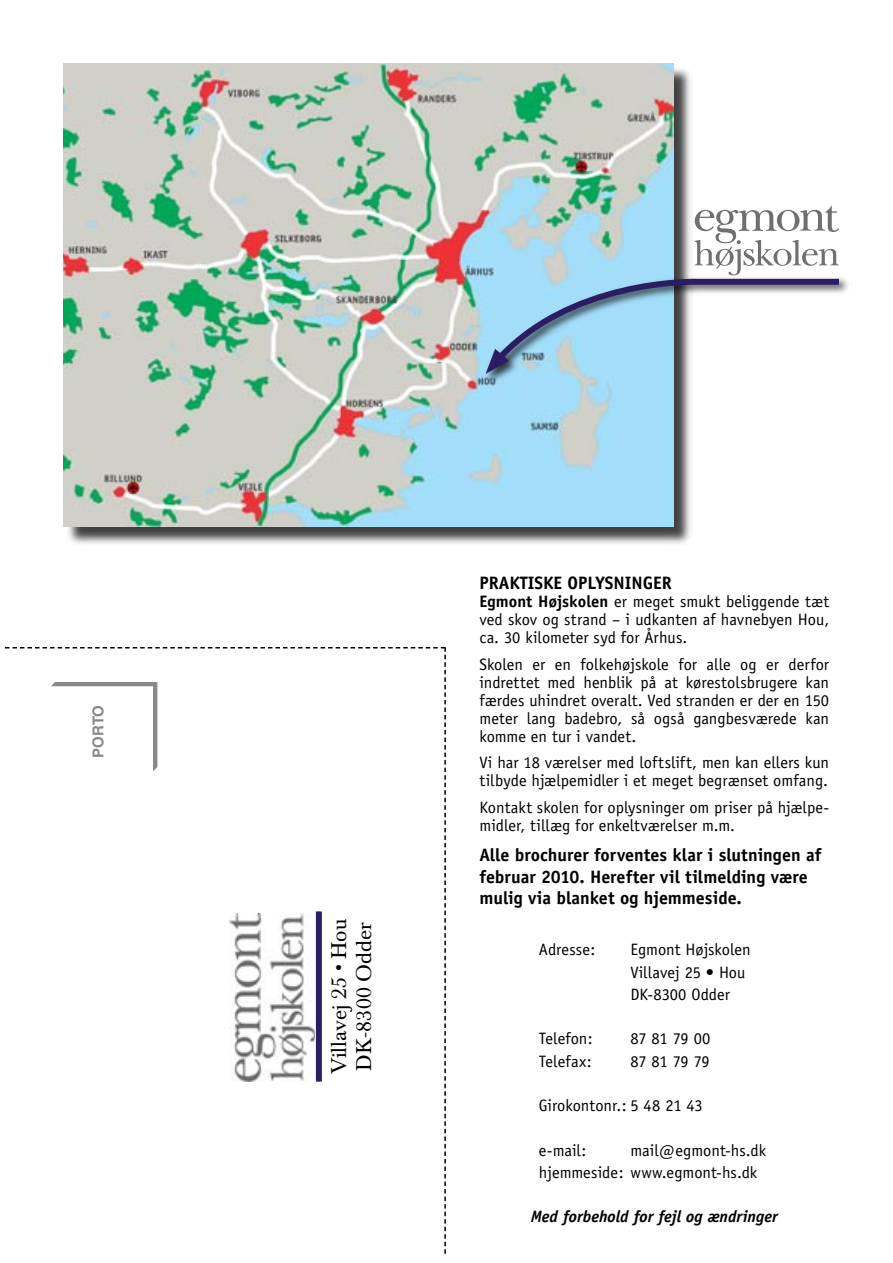
<style>
.page{position:relative;width:893px;height:1263px;background:#fff}
.page>*{position:absolute;margin:0;border:0;box-sizing:border-box;transform-origin:0 0}
.Brødtekst_11p{font:21px "Baskerville BE";color:#000}
.Kupon{font:700 18px/21.6px "Officina Sans";color:#000}
.Brødtekst_praktiske_oplysninger{font:16.5px/18px "Officina Sans";color:#000;text-align:justify}
.Brødtekst{font:16.5px "Officina Sans";letter-spacing:-.005em;color:#000}
.Brødtekst_praktiske_oplysninger-2{font:italic 700 16.5px "Officina Sans";color:#000}
.t1{font:700 15px "Helvetica";letter-spacing:-.01em;color:#888}
.s1{font-weight:700}
</style>
<div class="page">
<div style="left:65px;top:65px;width:627px;height:480px;background:#000;opacity:.75"></div>
<img style="left:64px;top:64px;width:609px;height:462px">
<div style="left:482px;top:274px;width:370px;height:112px;background:#000;opacity:.75"></div>
<svg style="left:486px;top:206px;width:359px;height:168px"></svg>
<svg style="left:5px;top:647px;width:441px;height:607px"></svg>
<p class="t1" style="left:89px;top:758px;width:54px;rotate:-90deg">PORTO</p>
<p class="Brødtekst_11p" style="left:327px;top:1074px;width:157px;rotate:-90deg">Villavej 25 • Hou</p>
<p class="Brødtekst_11p" style="left:352px;top:1071px;width:150px;rotate:-90deg">DK-8300 Odder</p>
<p class="Kupon" style="left:479px;top:572px;width:194px">PRAKTISKE OPLYSNINGER</p>
<p class="Brødtekst_praktiske_oplysninger" style="left:479px;top:593px;width:351px"><span class="s1">Egmont Højskolen</span> er meget smukt beliggende tæt ved skov og strand – i udkanten af havnebyen Hou, ca. 30 kilometer syd for Århus.</p>
<p class="Brødtekst_praktiske_oplysninger" style="left:479px;top:655px;width:351px">Skolen er en folkehøjskole for alle og er derfor indrettet med henblik på at kørestolsbrugere kan færdes uhindret overalt. Ved stranden er der en 150 meter lang badebro, så også gangbesværede kan komme en tur i vandet.</p>
<p class="Brødtekst_praktiske_oplysninger" style="left:479px;top:754px;width:351px">Vi har 18 værelser med loftslift, men kan ellers kun tilbyde hjælpemidler i et meget begrænset omfang.</p>
<p class="Brødtekst_praktiske_oplysninger" style="left:479px;top:798px;width:351px">Kontakt skolen for oplysninger om priser på hjælpe&shy;midler, tillæg for enkeltværelser m.m.</p>
<p class="Kupon" style="left:479px;top:844px;width:343px">Alle brochurer forventes klar i slutningen af februar 2010. Herefter vil tilmelding være mulig via blanket og hjemmeside.</p>
<p class="Brødtekst" style="left:539px;top:940px;width:58px">Adresse:</p>
<p class="Brødtekst" style="left:630px;top:940px;width:122px">Egmont Højskolen</p>
<p class="Brødtekst" style="left:630px;top:962px;width:116px">Villavej 25 • Hou</p>
<p class="Brødtekst" style="left:630px;top:985px;width:101px">DK-8300 Odder</p>
<p class="Brødtekst" style="left:539px;top:1029px;width:55px">Telefon:</p>
<p class="Brødtekst" style="left:630px;top:1029px;width:81px">87 81 79 00</p>
<p class="Brødtekst" style="left:539px;top:1051px;width:54px">Telefax:</p>
<p class="Brødtekst" style="left:630px;top:1051px;width:81px">87 81 79 79</p>
<p class="Brødtekst" style="left:539px;top:1096px;width:165px">Girokontonr.: 5 48 21 43</p>
<p class="Brødtekst" style="left:539px;top:1140px;width:49px">e-mail:</p>
<p class="Brødtekst" style="left:630px;top:1140px;width:137px">mail@egmont-hs.dk</p>
<p class="Brødtekst" style="left:539px;top:1163px;width:220px">hjemmeside: www.egmont-hs.dk</p>
<p class="Brødtekst_praktiske_oplysninger-2" style="left:531px;top:1206px;width:249px">Med forbehold for fejl og ændringer</p>
</div>
